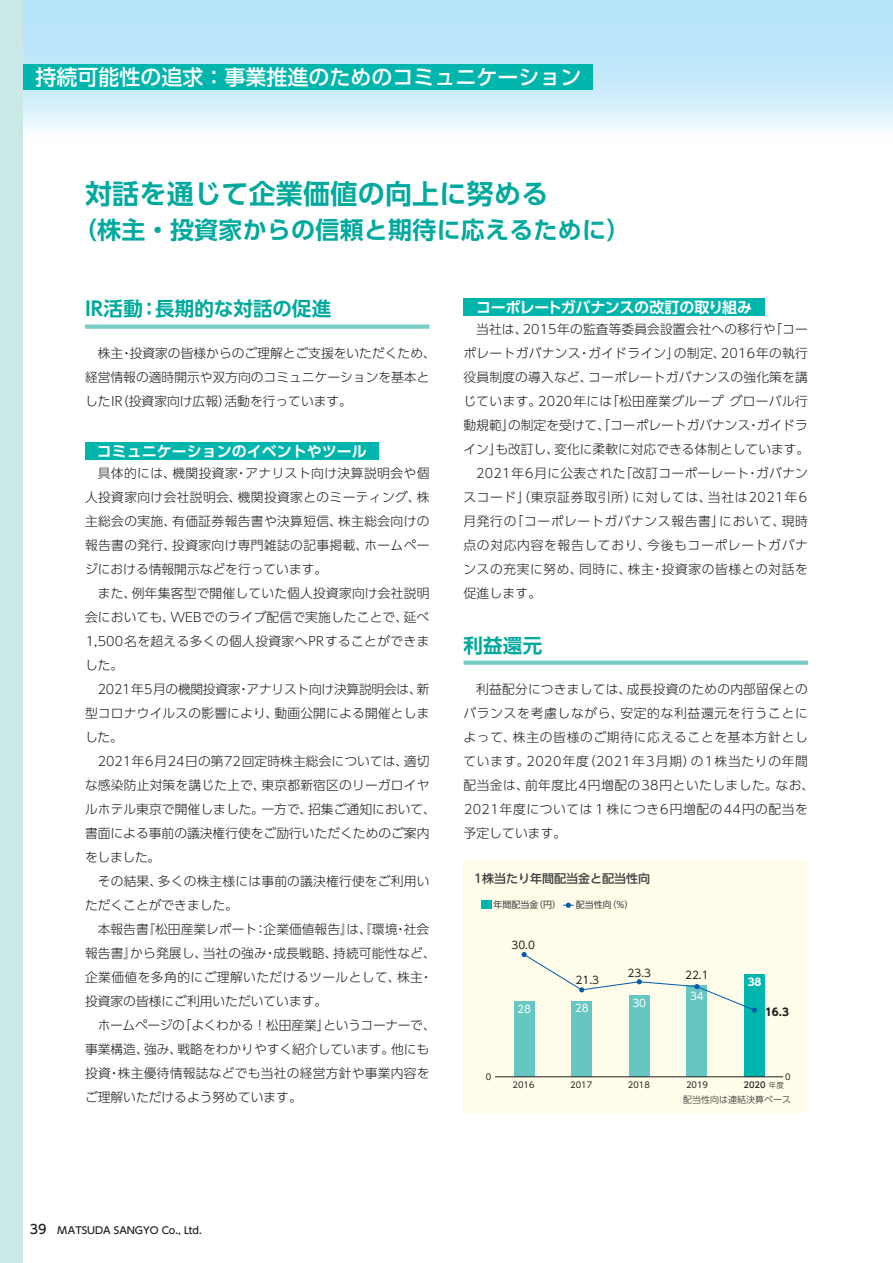
<style>
.page{position:relative;width:893px;height:1263px;background:#fff}
.page>*{position:absolute;margin:0;border:0;box-sizing:border-box;transform-origin:0 0}
.t1{font:700 27px "UD Shin Go Pr 6 De";letter-spacing:.01em;color:#00a99d}
.t2{font:700 24px "UD Shin Go Pr 6 De";letter-spacing:.01em;color:#00a99d}
.t3{font:500 21px "UD Shin Go Pr 6";color:#fff}
.t4{font:700 19.5px "UD Shin Go Pr 6 De";letter-spacing:.01em;color:#00a99d}
.t5{font:700 15px "UD Shin Go Pr 6 De";letter-spacing:-.025em;color:#fff}
.t6{font:700 15px "UD Shin Go Pr 6 De";color:#fff}
.t7{font:300 12.75px/24px "UD Shin Go Pr 6";letter-spacing:.015em;color:#231f20}
.t8{font:300 12.75px/24px "UD Shin Go Pr 6";letter-spacing:.045em;color:#231f20}
.t9{font:300 12.75px "UD Shin Go Pr 6";letter-spacing:.05em;color:#231f20}
.t10{font:300 12.75px "UD Shin Go Pr 6";letter-spacing:.055em;color:#231f20}
.t11{font:500 12px "UD Shin Go Pr 6";color:#3e3e3f}
.t12{font:10.5px "UD Shin Go Pr 6";color:#231f20}
.t13{font:10.5px "UD Shin Go Pr 6";color:#fff}
.t14{font:700 10.5px "UD Shin Go Pr 6";color:#231f20}
.t15{font:700 10.5px "UD Shin Go Pr 6";color:#fff}
.t16{font:500 9.75px "UD Shin Go Pr 6";letter-spacing:-.005em;color:#231f20}
.t17{font:9px "UD Shin Go Pr 6";color:#3e3e3f}
.t18{font:300 9px "UD Shin Go Pr 6";color:#231f20}
.t19{font:8.4px "UD Shin Go Pr 6";color:#231f20}
.t20{font:500 8.4px "UD Shin Go Pr 6";color:#231f20}
.s1{font-weight:300;font-size:7.5px}
.s2{font-size:12.75px}
</style>
<div class="page">
<svg style="left:23px;top:0;width:870px;height:131px;background:#c6eafa"></svg>
<div style="left:0;top:0;width:23px;height:1263px;background:#c9e8e6"></div>
<div style="left:23px;top:64px;width:569px;height:25px;background:#00b5ac"></div>
<div style="left:85px;top:324px;width:344px;height:5px;background:#7accc8"></div>
<div style="left:85px;top:443px;width:293px;height:17px;background:#00b5ac"></div>
<div style="left:463px;top:299px;width:302px;height:17px;background:#00b5ac"></div>
<div style="left:463px;top:660px;width:345px;height:5px;background:#7accc8"></div>
<div style="left:463px;top:860px;width:345px;height:253px;background:#fffde9"></div>
<div style="left:481px;top:900px;width:10px;height:9px;background:#00b5ac"></div>
<svg style="left:563px;top:903px;width:10px;height:5px"></svg>
<div style="left:514px;top:1001px;width:20px;height:75px;background:#66c7c2"></div>
<div style="left:571px;top:1001px;width:21px;height:75px;background:#66c7c2"></div>
<div style="left:629px;top:995px;width:21px;height:81px;background:#66c7c2"></div>
<div style="left:686px;top:985px;width:21px;height:91px;background:#66c7c2"></div>
<div style="left:744px;top:974px;width:21px;height:102px;background:#00b5ac"></div>
<svg style="left:522px;top:952px;width:235px;height:61px"></svg>
<hr style="left:495px;top:1076px;width:288px;height:1px;background:#231f20">
<h3 class="t3" style="left:35px;top:60px;width:548px">持続可能性の追求：事業推進のためのコミュニケーション</h3>
<h1 class="t1" style="left:85px;top:172px;width:465px">対話を通じて企業価値の向上に努める</h1>
<h2 class="t2" style="left:73px;top:210px;width:559px">（株主・投資家からの信頼と期待に応えるために）</h2>
<h3 class="t4" style="left:85px;top:293px;width:248px">IR活動：長期的な対話の促進</h3>
<p class="t7" style="left:85px;top:341px;width:352px;text-indent:13px">株主・投資家の皆様からのご理解とご支援をいただくため、経営情報の適時開示や双方向のコミュニケーションを基本としたIR（投資家向け広報）活動を行っています。</p>
<p class="t6" style="left:97px;top:439px;width:271px">コミュニケーションのイベントやツール</p>
<p class="t7" style="left:85px;top:461px;width:346px;text-align:justify;text-indent:13px">具体的には、機関投資家・アナリスト向け決算説明会や個人投資家向け会社説明会、機関投資家とのミーティング、株主総会の実施、有価証券報告書や決算短信、株主総会向けの報告書の発行、投資家向け専門雑誌の記事掲載、ホームページにおける情報開示などを行っています。</p>
<p class="t7" style="left:85px;top:581px;width:346px;text-align:justify;text-indent:13px">また、例年集客型で開催していた個人投資家向け会社説明会においても、WEBでのライブ配信で実施したことで、延べ1,500名を超える多くの個人投資家へPRすることができました。</p>
<p class="t7" style="left:85px;top:677px;width:346px;text-align:justify;text-indent:13px">2021年5月の機関投資家・アナリスト向け決算説明会は、新型コロナウイルスの影響により、動画公開による開催としました。</p>
<p class="t7" style="left:85px;top:748px;width:352px;text-indent:13px">2021年6月24日の第72回定時株主総会については、適切な感染防止対策を講じた上で、東京都新宿区のリーガロイヤルホテル東京で開催しました。一方で、招集ご通知において、書面による事前の議決権行使をご励行いただくためのご案内をしました。</p>
<p class="t7" style="left:85px;top:868px;width:346px;text-indent:13px">その結果、多くの株主様には事前の議決権行使をご利用いただくことができました。</p>
<p class="t7" style="left:85px;top:916px;width:352px;text-indent:13px">本報告書『松田産業レポート：企業価値報告』は、『環境・社会報告書』から発展し、当社の強み・成長戦略、持続可能性など、企業価値を多角的にご理解いただけるツールとして、株主・投資家の皆様にご利用いただいています。</p>
<p class="t7" style="left:85px;top:1012px;width:352px;text-indent:13px">ホームページの「よくわかる！松田産業」というコーナーで、事業構造、強み、戦略をわかりやすく紹介しています。他にも投資・株主優待情報誌などでも当社の経営方針や事業内容をご理解いただけるよう努めています。</p>
<p class="t5" style="left:476px;top:295px;width:278px">コーポレートガバナンスの改訂の取り組み</p>
<p class="t7" style="left:476px;top:317px;width:333px">当社は、2015年の監査等委員会設置会社への移行や「コー</p>
<p class="t7" style="left:463px;top:341px;width:346px">ポレートガバナンス・ガイドライン」の制定、2016年の執行</p>
<p class="t7" style="left:463px;top:365px;width:346px">役員制度の導入など、コーポレートガバナンスの強化策を講</p>
<p class="t7" style="left:463px;top:389px;width:346px">じています。2020年には「松田産業グループ グローバル行</p>
<p class="t7" style="left:463px;top:413px;width:346px">動規範」の制定を受けて、「コーポレートガバナンス・ガイドラ</p>
<p class="t7" style="left:463px;top:437px;width:347px">イン」も改訂し、変化に柔軟に対応できる体制としています。</p>
<p class="t7" style="left:476px;top:461px;width:333px">2021年6月に公表された「改訂コーポーレート・ガバナン</p>
<p class="t9" style="left:463px;top:487px;width:345px">スコード」（東京証券取引所）に対しては、当社は2021年6</p>
<p class="t9" style="left:463px;top:511px;width:346px">月発行の「コーポレートガバナンス報告書」において、現時</p>
<p class="t10" style="left:463px;top:535px;width:346px">点の対応内容を報告しており、今後もコーポレートガバナ</p>
<p class="t8" style="left:463px;top:557px;width:346px">ンスの充実に努め、同時に、株主・投資家の皆様との対話を</p>
<p class="t7" style="left:463px;top:581px;width:79px">促進します。</p>
<h3 class="t4" style="left:463px;top:629px;width:80px">利益還元</h3>
<p class="t8" style="left:463px;top:677px;width:352px;text-indent:13px">利益配分につきましては、成長投資のための内部留保とのバランスを考慮しながら、安定的な利益還元を行うことによって、株主の皆様のご期待に応えることを基本方針としています。2020年度（2021年3月期）の1株当たりの年間配当金は、前年度比4円増配の38円といたしました。なお、<br>2021年度については１株につき6円増配の44円の配当を予定しています。</p>
<p class="t11" style="left:474px;top:869px;width:177px">1株当たり年間配当金と配当性向</p>
<p class="t17" style="left:494px;top:897px;width:69px">年間配当金（円）</p>
<p class="t17" style="left:576px;top:897px;width:59px">配当性向（%）</p>
<p class="t12" style="left:511px;top:937px;width:25px">30.0</p>
<p class="t12" style="left:575px;top:972px;width:25px">21.3</p>
<p class="t13" style="left:517px;top:1000px;width:15px">28</p>
<p class="t13" style="left:575px;top:1000px;width:15px">28</p>
<p class="t12" style="left:627px;top:964px;width:25px">23.3</p>
<p class="t13" style="left:632px;top:994px;width:15px">30</p>
<p class="t12" style="left:685px;top:967px;width:25px">22.1</p>
<p class="t13" style="left:690px;top:988px;width:15px">34</p>
<p class="t15" style="left:748px;top:974px;width:15px">38</p>
<p class="t14" style="left:765px;top:1003px;width:25px">16.3</p>
<p class="t19" style="left:486px;top:1070px;width:7px">0</p>
<p class="t19" style="left:785px;top:1070px;width:7px">0</p>
<p class="t19" style="left:512px;top:1077px;width:23px">2016</p>
<p class="t19" style="left:570px;top:1077px;width:23px">2017</p>
<p class="t19" style="left:628px;top:1077px;width:23px">2018</p>
<p class="t19" style="left:686px;top:1077px;width:23px">2019</p>
<p class="t20" style="left:743px;top:1077px;width:42px">2020 <span class="s1">年度</span></p>
<p class="t18" style="left:683px;top:1092px;width:109px">配当性向は連結決算ベース</p>
<p class="t16" style="left:30px;top:1223px;width:174px"><span class="s2">39</span> MATSUDA SANGYO Co., Ltd.</p>
</div>
